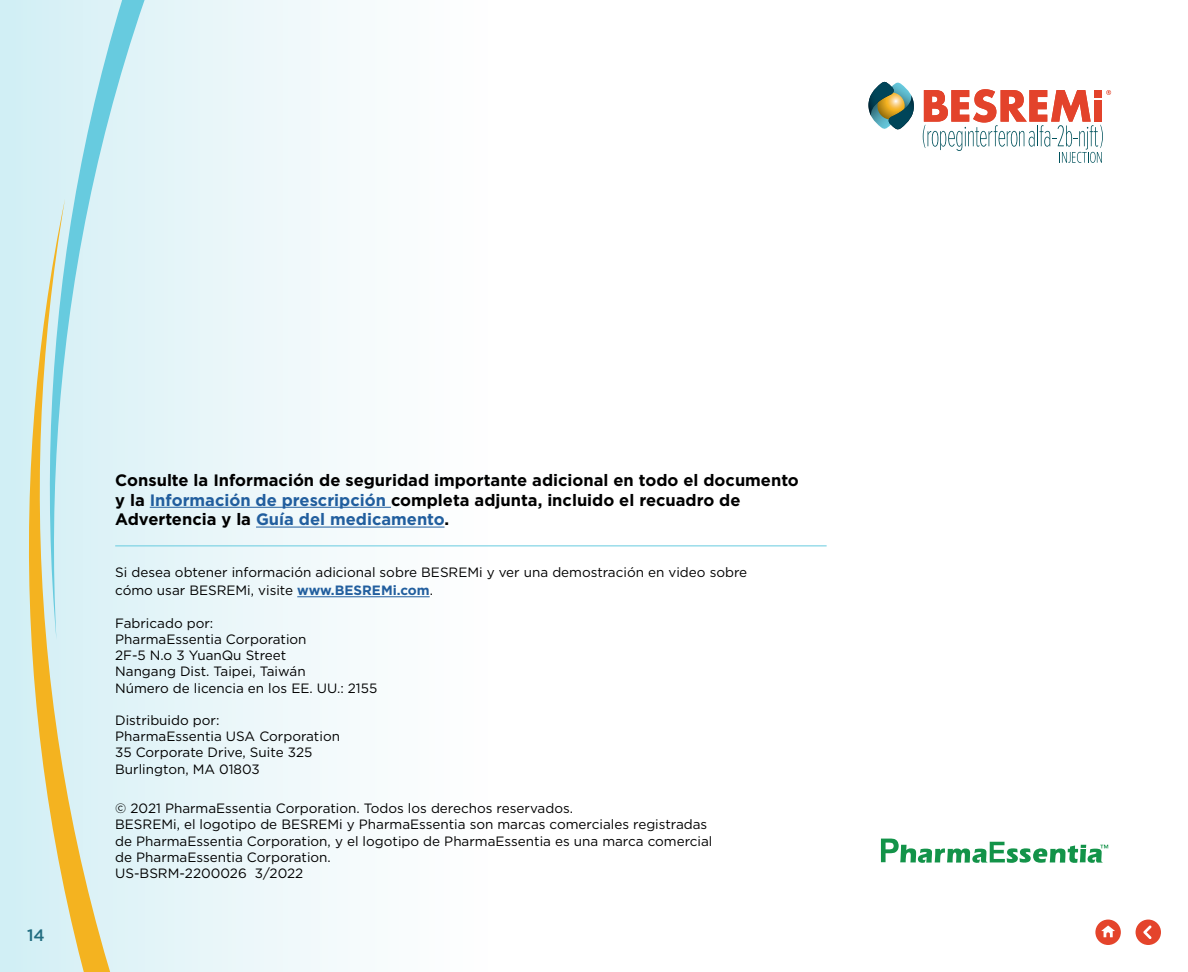
<style>
.page{position:relative;width:1188px;height:972px;background:#fff}
.page>*{position:absolute;margin:0;border:0;box-sizing:border-box;transform-origin:0 0}
.t1{font:700 16.5px/19.8px "Gotham";color:#000}
.t2{font:500 16.5px "Gotham";color:#004559}
.t3{font:13.5px/16.2px "Gotham";color:#000}
.s1{color:#215e9e}
.s2{font-weight:700;color:#215e9e}
</style>
<div class="page">
<svg style="left:0;top:0;width:493px;height:972px"></svg>
<svg style="left:31px;top:0;width:248px;height:640px;fill:#e8f6f9"></svg>
<svg style="left:4px;top:199px;width:172px;height:773px;fill:#ddf2f7"></svg>
<svg style="left:868px;top:81px;width:46px;height:49px"></svg>
<svg style="left:923px;top:89px;width:188px;height:74px"></svg>
<svg style="left:881px;top:839px;width:227px;height:24px"></svg>
<hr style="left:115px;top:546px;width:712px;height:1px;background:#67cbdf">
<hr style="left:297px;top:596px;width:133px;height:1px;background:#215e9e">
<hr style="left:150px;top:507px;width:241px;height:1px;background:#215e9e">
<hr style="left:256px;top:527px;width:189px;height:1px;background:#215e9e">
<div style="left:1095px;top:920px;width:26px;height:25px;background:#e4442b;border-radius:50%"></div>
<svg style="left:1101px;top:926px;width:14px;height:11px"></svg>
<div style="left:1136px;top:920px;width:25px;height:25px;background:#e4442b;border-radius:50%"></div>
<svg style="left:1143px;top:925px;width:9px;height:14px"></svg>
<p class="t2" style="left:27px;top:925px;width:19px">14</p>
<p class="t1" style="left:115px;top:470px;width:685px">Consulte la Información de seguridad importante adicional en todo el documento y la <span class="s1">Información de prescripción</span> completa adjunta, incluido el recuadro de<br>Advertencia y la <span class="s1">Guía del medicamento</span>.</p>
<p class="t3" style="left:115px;top:562px;width:634px;line-height:18.8px">Si desea obtener información adicional sobre BESREMi y ver una demostración en video sobre cómo usar BESREMi, visite <span class="s2">www.BESREMi.com</span>.</p>
<p class="t3" style="left:115px;top:615px;width:264px">Fabricado por:<br>PharmaEssentia Corporation<br>2F-5 N.o 3 YuanQu Street<br>Nangang Dist. Taipei, Taiwán<br>Número de licencia en los EE. UU.: 2155</p>
<p class="t3" style="left:115px;top:712px;width:226px">Distribuido por:<br>PharmaEssentia USA Corporation<br>35 Corporate Drive, Suite 325<br>Burlington, MA 01803</p>
<p class="t3" style="left:115px;top:800px;width:599px">© 2021 PharmaEssentia Corporation. Todos los derechos reservados.<br>BESREMi, el logotipo de BESREMi y PharmaEssentia son marcas comerciales registradas de PharmaEssentia Corporation, y el logotipo de PharmaEssentia es una marca comercial de PharmaEssentia Corporation.<br>US-BSRM-2200026 3/2022</p>
</div>
